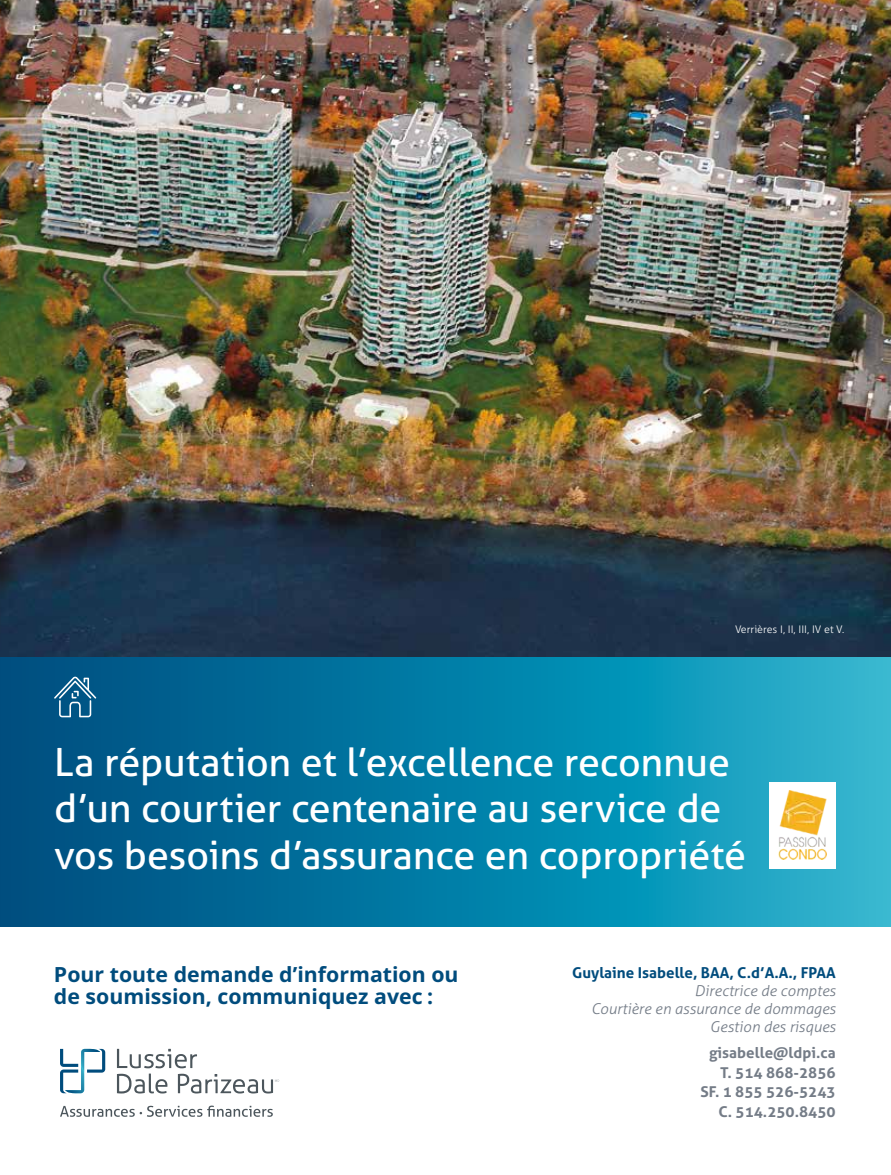
<style>
.page{position:relative;width:891px;height:1175px;background:#fff}
.page>*{position:absolute;margin:0;border:0;box-sizing:border-box;transform-origin:0 0}
.t1{font:38.85px/46.3px "Aller";letter-spacing:-.01em;color:#fff}
.t2{font:700 21px/22.5px "Open Sans";color:#004c7d}
.t3{font:italic 300 15px/18px "Aller";color:#747c87;text-align:right}
.t4{font:700 15px/19.5px "Aller";color:#747c87;text-align:right}
.t5{font:700 15px "Aller";color:#004c7d}
.t6{font:300 10.5px "Aller";color:#fff}
</style>
<div class="page">
<img style="left:0;top:0;width:891px;height:657px">
<svg style="left:117px;top:1048px;width:162px;height:45px"></svg>
<svg style="left:60px;top:1105px;width:213px;height:11px"></svg>
<svg style="left:60px;top:1048px;width:45px;height:45px"></svg>
<svg style="left:0;top:657px;width:891px;height:269px;background:#087ea6"></svg>
<div style="left:769px;top:782px;width:67px;height:86px;background:#fff"></div>
<img style="left:779px;top:790px;width:47px;height:69px">
<svg style="left:54px;top:676px;width:42px;height:41px;background:#33779d"></svg>
<p class="t6" style="left:735px;top:623px;width:111px">Verrières I, II, III, IV et V.</p>
<p class="t1" style="left:54px;top:739px;width:694px">La réputation et l’excellence reconnue d’un courtier centenaire au service de vos besoins d’assurance en copropriété</p>
<p class="t2" style="left:54px;top:962px;width:406px">Pour toute demande d’information ou de soumission, communiquez avec :</p>
<p class="t5" style="left:572px;top:963px;width:265px">Guylaine Isabelle, BAA, C.d’A.A., FPAA</p>
<p class="t3" style="left:591px;top:981px;width:246px">Directrice de comptes<br>Courtière en assurance de dommages<br>Gestion des risques</p>
<p class="t4" style="left:701px;top:1043px;width:137px">gisabelle@ldpi.ca<br>T. 514 868-2856<br>SF. 1 855 526-5243<br>C. 514.250.8450</p>
</div>
